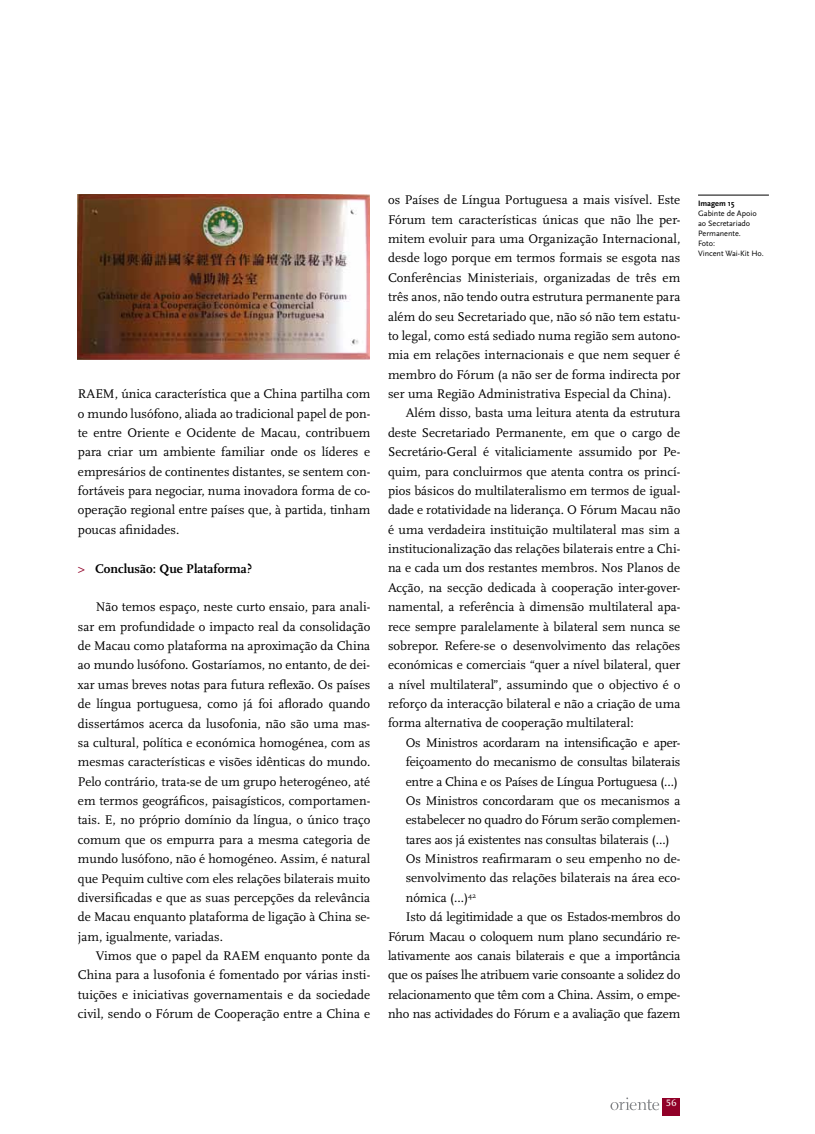
<style>
.page{position:relative;width:815px;height:1134px;background:#fff}
.page>*{position:absolute;margin:0;border:0;box-sizing:border-box;transform-origin:0 0}
.t1{font:13.12px/19.4px "Scala";color:#000;text-align:justify}
.t2{font:700 13.12px "Scala";color:#000}
.t3{font:11.25px "Scala Caps Expert";color:#fff}
.t4{font:8.12px/10px "Scala Sans";color:#000}
.t5{font:700 8.12px "Scala Sans";color:#000}
.s1{font-weight:400;color:#910028}
</style>
<div class="page">
<div style="left:663px;top:1098px;width:17px;height:17px;background:#910028"></div>
<svg style="left:610px;top:1097px;width:49px;height:13px"></svg>
<img style="left:78px;top:195px;width:291px;height:164px">
<hr style="left:698px;top:195px;width:71px;height:1px;background:#000">
<p class="t1" style="left:78px;top:384px;width:294px">RAEM, única característica que a China partilha com o mundo lusófono, aliada ao tradicional papel de pon&shy;te entre Oriente e Ocidente de Macau, contribuem para criar um ambiente familiar onde os líderes e empresários de continentes distantes, se sentem con&shy;fortáveis para negociar, numa inovadora forma de co&shy;operação regional entre países que, à partida, tinham poucas afinidades.</p>
<p class="t2" style="left:78px;top:561px;width:176px"><span class="s1">&gt;</span> Conclusão: Que Plataforma?</p>
<p class="t1" style="left:78px;top:598px;width:294px;text-indent:18px">Não temos espaço, neste curto ensaio, para anali&shy;sar em profundidade o impacto real da consolidação de Macau como plataforma na aproximação da China ao mundo lusófono. Gostaríamos, no entanto, de dei&shy;xar umas breves notas para futura reflexão. Os países de língua portuguesa, como já foi aflorado quando dissertámos acerca da lusofonia, não são uma mas&shy;sa cultural, política e económica homogénea, com as mesmas características e visões idênticas do mundo.<br>Pelo contrário, trata-se de um grupo heterogéneo, até em termos geográficos, paisagísticos, comportamen&shy;tais. E, no próprio domínio da língua, o único traço comum que os empurra para a mesma categoria de mundo lusófono, não é homogéneo. Assim, é natural que Pequim cultive com eles relações bilaterais muito diversificadas e que as suas percepções da relevância de Macau enquanto plataforma de ligação à China se&shy;jam, igualmente, variadas.</p>
<p class="t1" style="left:78px;top:946px;width:294px;text-indent:18px">Vimos que o papel da RAEM enquanto ponte da China para a lusofonia é fomentado por várias insti&shy;tuições e iniciativas governamentais e da sociedade civil, sendo o Fórum de Cooperação entre a China e</p>
<p class="t1" style="left:388px;top:191px;width:294px">os Países de Língua Portuguesa a mais visível. Este</p>
<p class="t1" style="left:388px;top:210px;width:294px">Fórum tem características únicas que não lhe per-</p>
<p class="t1" style="left:388px;top:229px;width:294px">mitem evoluir para uma Organização Internacional,</p>
<p class="t1" style="left:388px;top:249px;width:294px">desde logo porque em termos formais se esgota nas</p>
<p class="t1" style="left:388px;top:268px;width:294px">Conferências Ministeriais, organizadas de três em</p>
<p class="t1" style="left:388px;top:287px;width:294px">três anos, não tendo outra estrutura permanente para</p>
<p class="t1" style="left:388px;top:307px;width:294px">além do seu S ecretariado que, não só não tem estatu-</p>
<p class="t1" style="left:388px;top:326px;width:294px">to legal, como está sediado numa região sem autono-</p>
<p class="t1" style="left:388px;top:346px;width:294px">mia em relações internacionais e que nem sequer é</p>
<p class="t1" style="left:388px;top:365px;width:294px">membro do Fórum (a não ser de forma indirecta por</p>
<p class="t1" style="left:388px;top:384px;width:284px">ser uma Região Administrativa Especial da China).</p>
<p class="t1" style="left:406px;top:404px;width:276px">Além disso, basta uma leitura atenta da estrutura</p>
<p class="t1" style="left:388px;top:423px;width:294px">deste S ecretariado Permanente, em que o cargo de</p>
<p class="t1" style="left:388px;top:442px;width:294px">S ecretário-Geral é vitaliciamente assumido por Pe-</p>
<p class="t1" style="left:388px;top:462px;width:294px">quim, para concluirmos que atenta contra os princí-</p>
<p class="t1" style="left:388px;top:481px;width:294px">pios básicos do multilateralismo em termos de igual-</p>
<p class="t1" style="left:388px;top:501px;width:294px">dade e rotatividade na liderança. O Fórum Macau não</p>
<p class="t1" style="left:388px;top:520px;width:294px">é uma verdadeira instituição multilateral mas sim a</p>
<p class="t1" style="left:388px;top:539px;width:294px">institucionalização das relações bilaterais entre a Chi-</p>
<p class="t1" style="left:388px;top:559px;width:294px">na e cada um dos restantes membros. Nos Planos de</p>
<p class="t1" style="left:388px;top:578px;width:294px">Acção, na secção dedicada à cooperação inter-gover-</p>
<p class="t1" style="left:388px;top:597px;width:294px">namental, a referência à dimensão multilateral apa-</p>
<p class="t1" style="left:388px;top:617px;width:294px">rece sempre paralelamente à bilateral sem nunca se</p>
<p class="t1" style="left:388px;top:636px;width:294px">sobrepor. Refere-se o desenvolvimento das relações</p>
<p class="t1" style="left:388px;top:656px;width:294px">económicas e comerciais “quer a nível bilateral, quer</p>
<p class="t1" style="left:388px;top:675px;width:294px">a nível multilateral”, assumindo que o objectivo é o</p>
<p class="t1" style="left:388px;top:694px;width:294px">reforço da interacção bilateral e não a criação de uma</p>
<p class="t1" style="left:388px;top:714px;width:247px">forma alternativa de cooperação multilateral:</p>
<p class="t1" style="left:406px;top:733px;width:276px">Os Ministros acordaram na intensificação e aper-</p>
<p class="t1" style="left:406px;top:752px;width:276px">feiçoamento do mecanismo de consultas bilaterais</p>
<p class="t1" style="left:406px;top:772px;width:274px">entre a China e os Países de Língua Portuguesa (…)</p>
<p class="t1" style="left:406px;top:791px;width:276px">Os Ministros concordaram que os mecanismos a</p>
<p class="t1" style="left:406px;top:811px;width:276px">estabelecer no quadro do Fórum serão complemen-</p>
<p class="t1" style="left:406px;top:830px;width:265px">tares aos já existentes nas consultas bilaterais (…)</p>
<p class="t1" style="left:406px;top:849px;width:276px">Os Ministros reafirmaram o seu empenho no de-</p>
<p class="t1" style="left:406px;top:869px;width:276px">senvolvimento das relações bilaterais na área eco-</p>
<p class="t1" style="left:406px;top:888px;width:72px">nómica (…)<sup>42</sup></p>
<p class="t1" style="left:406px;top:908px;width:276px">Isto dá legitimidade a que os Estados-membros do</p>
<p class="t1" style="left:388px;top:927px;width:294px">Fórum Macau o coloquem num plano secundário re-</p>
<p class="t1" style="left:388px;top:946px;width:294px">lativamente aos canais bilaterais e que a importância</p>
<p class="t1" style="left:388px;top:966px;width:294px">que os países lhe atribuem varie consoante a solidez do</p>
<p class="t1" style="left:388px;top:985px;width:294px">relacionamento que têm com a China. Assim, o empe-</p>
<p class="t1" style="left:388px;top:1004px;width:294px">nho nas actividades do Fórum e a avaliação que fazem</p>
<p class="t5" style="left:698px;top:199px;width:38px">Imagem 15</p>
<p class="t4" style="left:698px;top:209px;width:67px">Gabinte de Apoio ao Secretariado<br>Permanente.<br>Foto:<br>Vincent Wai-Kit Ho.</p>
<p class="t3" style="left:666px;top:1097px;width:13px">56</p>
</div>
